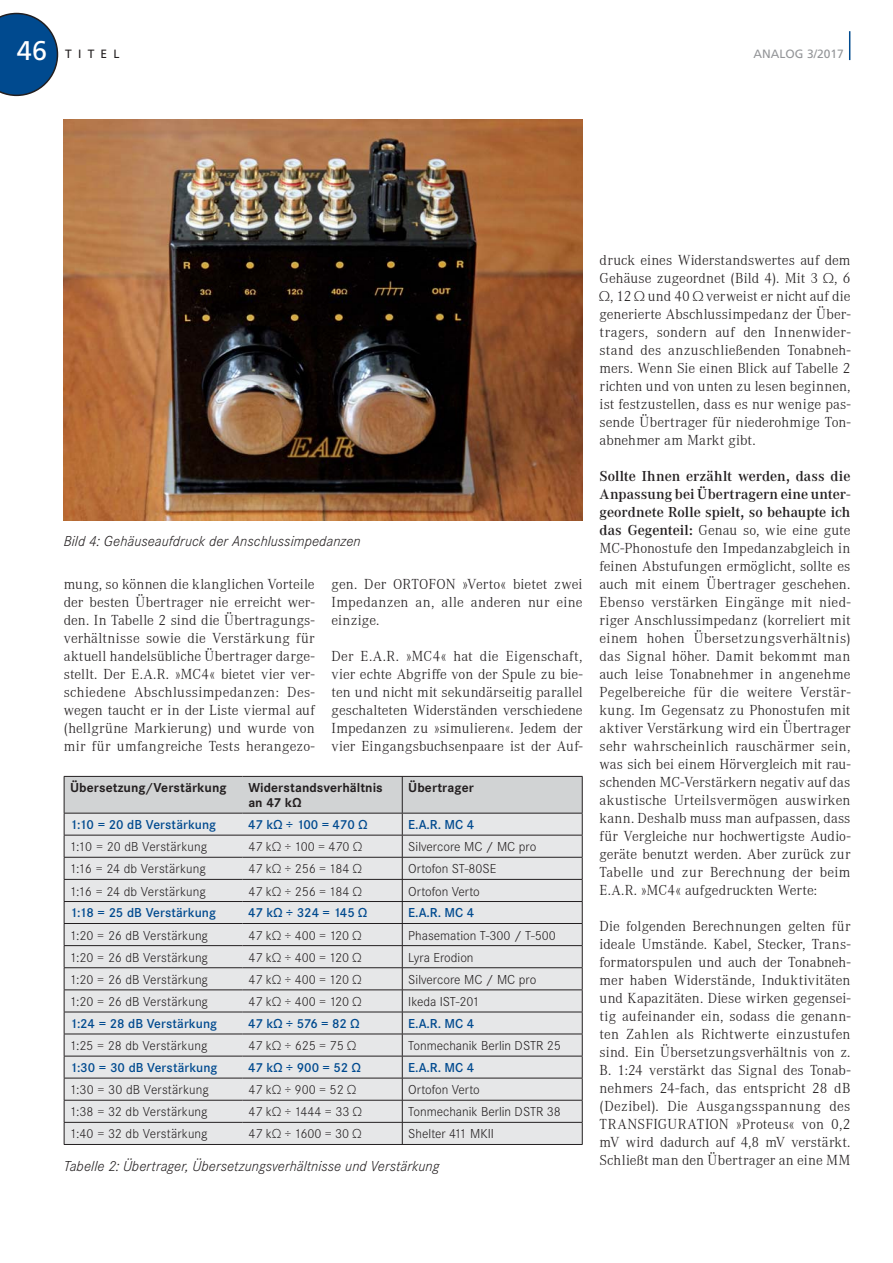
<style>
.page{position:relative;width:893px;height:1263px;background:#fff}
.page>*{position:absolute;margin:0;border:0;box-sizing:border-box;transform-origin:0 0}
.t1{font:27px "Frutiger LT";color:#fff}
.t2{font:300 15px/18px "Corporate A";letter-spacing:.01em;color:#231f20;text-align:justify}
.t3{font:italic 300 15px "Corporate S";letter-spacing:.005em;color:#231f20}
.t4{font:300 13.5px "Corporate S";color:#231f20}
.t5{font:600 13.5px "Corporate S";color:#004a8f}
.t6{font:700 13.5px/15px "Corporate S";letter-spacing:.005em;color:#231f20}
.t7{font:12px "Frutiger LT";color:#939598}
.t8{font:12px "Frutiger LT";letter-spacing:.52em;color:#231f20}
.s1{font-weight:600}
</style>
<div class="page">
<svg style="left:0;top:13px;width:58px;height:83px;background:#29639a"></svg>
<svg style="left:849px;top:31px;width:1px;height:29px"></svg>
<hr style="left:64px;top:1144px;width:519px;height:1px;background:#231f20">
<svg style="left:64px;top:776px;width:519px;height:368px;background:#dadbdc"></svg>
<hr style="left:64px;top:835px;width:338px;height:1px;background:#231f20">
<img style="left:64px;top:119px;width:518px;height:402px">
<h1 class="t1" style="left:17px;top:37px;width:32px">46</h1>
<p class="t7" style="left:753px;top:48px;width:92px">ANALOG 3/2017</p>
<p class="t8" style="left:65px;top:48px;width:56px">TITEL</p>
<p class="t3" style="left:64px;top:535px;width:298px">Bild 4: Gehäuseaufdruck der Anschlussimpedanzen</p>
<p class="t2" style="left:64px;top:574px;width:252px">mung, so können die klanglichen Vorteile der besten Übertrager nie erreicht wer&shy;den. In Tabelle 2 sind die Übertragungs&shy;verhältnisse sowie die Verstärkung für aktuell handelsübliche Übertrager darge&shy;stellt. Der E.A.R. »MC4« bietet vier ver&shy;schiedene Abschlussimpedanzen: Des&shy;wegen taucht er in der Liste viermal auf (hellgrüne Markierung) und wurde von mir für umfangreiche Tests herangezo-</p>
<p class="t2" style="left:332px;top:574px;width:253px">gen. Der ORTOFON »Verto« bietet zwei Impedanzen an, alle anderen nur eine einzige.</p>
<p class="t2" style="left:332px;top:646px;width:253px">Der E.A.R. »MC4« hat die Eigenschaft, vier echte Abgriffe von der Spule zu bie&shy;ten und nicht mit sekundärseitig parallel geschalteten Widerständen verschiedene Impedanzen zu »simulieren«. Jedem der vier Eingangsbuchsenpaare ist der Auf-</p>
<p class="t6" style="left:70px;top:781px;width:158px">Übersetzung/Verstärkung</p>
<p class="t6" style="left:248px;top:781px;width:136px">Widerstandsverhältnis an 47 kΩ</p>
<p class="t6" style="left:408px;top:781px;width:67px">Übertrager</p>
<p class="t5" style="left:70px;top:819px;width:147px">1:10 = 20 dB Verstärkung</p>
<p class="t5" style="left:248px;top:819px;width:121px">47 kΩ ÷ 100 = 470 Ω</p>
<p class="t5" style="left:408px;top:819px;width:67px">E.A.R. MC 4</p>
<p class="t4" style="left:70px;top:842px;width:138px">1:10 = 20 dB Verstärkung</p>
<p class="t4" style="left:248px;top:842px;width:115px">47 kΩ ÷ 100 = 470 Ω</p>
<p class="t4" style="left:408px;top:842px;width:130px">Silvercore MC / MC pro</p>
<p class="t4" style="left:70px;top:864px;width:137px">1:16 = 24 db Verstärkung</p>
<p class="t4" style="left:248px;top:864px;width:115px">47 kΩ ÷ 256 = 184 Ω</p>
<p class="t4" style="left:408px;top:864px;width:90px">Ortofon ST-80SE</p>
<p class="t4" style="left:70px;top:886px;width:137px">1:16 = 24 db Verstärkung</p>
<p class="t4" style="left:248px;top:886px;width:115px">47 kΩ ÷ 256 = 184 Ω</p>
<p class="t4" style="left:408px;top:886px;width:73px">Ortofon Verto</p>
<p class="t5" style="left:70px;top:908px;width:147px">1:18 = 25 dB Verstärkung</p>
<p class="t5" style="left:248px;top:908px;width:120px">47 kΩ ÷ 324 = 145 Ω</p>
<p class="t5" style="left:408px;top:908px;width:67px">E.A.R. MC 4</p>
<p class="t4" style="left:70px;top:930px;width:139px">1:20 = 26 dB Verstärkung</p>
<p class="t4" style="left:248px;top:930px;width:115px">47 kΩ ÷ 400 = 120 Ω</p>
<p class="t4" style="left:408px;top:930px;width:149px">Phasemation T-300 / T-500</p>
<p class="t4" style="left:70px;top:952px;width:139px">1:20 = 26 dB Verstärkung</p>
<p class="t4" style="left:248px;top:952px;width:115px">47 kΩ ÷ 400 = 120 Ω</p>
<p class="t4" style="left:408px;top:952px;width:67px">Lyra Erodion</p>
<p class="t4" style="left:70px;top:974px;width:139px">1:20 = 26 dB Verstärkung</p>
<p class="t4" style="left:248px;top:974px;width:115px">47 kΩ ÷ 400 = 120 Ω</p>
<p class="t4" style="left:408px;top:974px;width:130px">Silvercore MC / MC pro</p>
<p class="t4" style="left:70px;top:996px;width:139px">1:20 = 26 dB Verstärkung</p>
<p class="t4" style="left:248px;top:996px;width:115px">47 kΩ ÷ 400 = 120 Ω</p>
<p class="t4" style="left:408px;top:996px;width:73px">Ikeda IST-201</p>
<p class="t5" style="left:70px;top:1018px;width:148px">1:24 = 28 dB Verstärkung</p>
<p class="t5" style="left:248px;top:1018px;width:113px">47 kΩ ÷ 576 = 82 Ω</p>
<p class="t5" style="left:408px;top:1018px;width:67px">E.A.R. MC 4</p>
<p class="t4" style="left:70px;top:1040px;width:139px">1:25 = 28 db Verstärkung</p>
<p class="t4" style="left:248px;top:1040px;width:109px">47 kΩ ÷ 625 = 75 Ω</p>
<p class="t4" style="left:408px;top:1040px;width:154px">Tonmechanik Berlin DSTR 25</p>
<p class="t5" style="left:70px;top:1062px;width:149px">1:30 = 30 dB Verstärkung</p>
<p class="t5" style="left:248px;top:1062px;width:114px">47 kΩ ÷ 900 = 52 Ω</p>
<p class="t5" style="left:408px;top:1062px;width:67px">E.A.R. MC 4</p>
<p class="t4" style="left:70px;top:1084px;width:140px">1:30 = 30 dB Verstärkung</p>
<p class="t4" style="left:248px;top:1084px;width:109px">47 kΩ ÷ 900 = 52 Ω</p>
<p class="t4" style="left:408px;top:1084px;width:73px">Ortofon Verto</p>
<p class="t4" style="left:70px;top:1107px;width:139px">1:38 = 32 db Verstärkung</p>
<p class="t4" style="left:248px;top:1107px;width:115px">47 kΩ ÷ 1444 = 33 Ω</p>
<p class="t4" style="left:408px;top:1107px;width:154px">Tonmechanik Berlin DSTR 38</p>
<p class="t4" style="left:70px;top:1129px;width:139px">1:40 = 32 db Verstärkung</p>
<p class="t4" style="left:248px;top:1129px;width:115px">47 kΩ ÷ 1600 = 30 Ω</p>
<p class="t4" style="left:408px;top:1129px;width:87px">Shelter 411 MKII</p>
<p class="t3" style="left:64px;top:1160px;width:377px">Tabelle 2: Übertrager, Übersetzungsverhältnisse und Verstärkung</p>
<p class="t2" style="left:600px;top:250px;width:253px">druck eines Widerstandswertes auf dem Gehäuse zugeordnet (Bild 4). Mit 3 Ω, 6<br>Ω, 12 Ω und 40 Ω verweist er nicht auf die generierte Abschlussimpedanz der Über&shy;tragers, sondern auf den Innenwider&shy;stand des anzuschließenden Tonabneh&shy;mers. Wenn Sie einen Blick auf Tabelle 2 richten und von unten zu lesen beginnen, ist festzustellen, dass es nur wenige pas&shy;sende Übertrager für niederohmige Ton&shy;abnehmer am Markt gibt.</p>
<p class="t2" style="left:600px;top:466px;width:252px"><span class="s1">Sollte Ihnen erzählt werden, dass die Anpassung bei Übertragern eine unter&shy;geordnete Rolle spielt, so behaupte ich das Gegenteil:</span> Genau so, wie eine gute MC-Phonostufe den Impedanzabgleich in feinen Abstufungen ermöglicht, sollte es auch mit einem Übertrager geschehen.<br>Ebenso verstärken Eingänge mit nied&shy;riger Anschlussimpedanz (korreliert mit einem hohen Übersetzungsverhältnis) das Signal höher. Damit bekommt man auch leise Tonabnehmer in angenehme Pegelbereiche für die weitere Verstär&shy;kung. Im Gegensatz zu Phonostufen mit aktiver Verstärkung wird ein Übertrager sehr wahrscheinlich rauschärmer sein, was sich bei einem Hörvergleich mit rau&shy;schenden MC-Verstärkern negativ auf das akustische Urteilsvermögen auswirken kann. Deshalb muss man aufpassen, dass für Vergleiche nur hochwertigste Audio&shy;geräte benutzt werden. Aber zurück zur Tabelle und zur Berechnung der beim E.A.R. »MC4« aufgedruckten Werte:</p>
<p class="t2" style="left:600px;top:916px;width:252px">Die folgenden Berechnungen gelten für ideale Umstände. Kabel, Stecker, Trans&shy;formatorspulen und auch der Tonabneh&shy;mer haben Widerstände, Induktivitäten und Kapazitäten. Diese wirken gegensei&shy;tig aufeinander ein, sodass die genann&shy;ten Zahlen als Richtwerte einzustufen sind. Ein Übersetzungsverhältnis von z.<br>B. 1:24 verstärkt das Signal des Tonab&shy;nehmers 24-fach, das entspricht 28 dB (Dezibel). Die Ausgangsspannung des TRANSFIGURATION »Proteus« von 0,2 mV wird dadurch auf 4,8 mV verstärkt.<br>Schließt man den Übertrager an eine MM</p>
</div>
